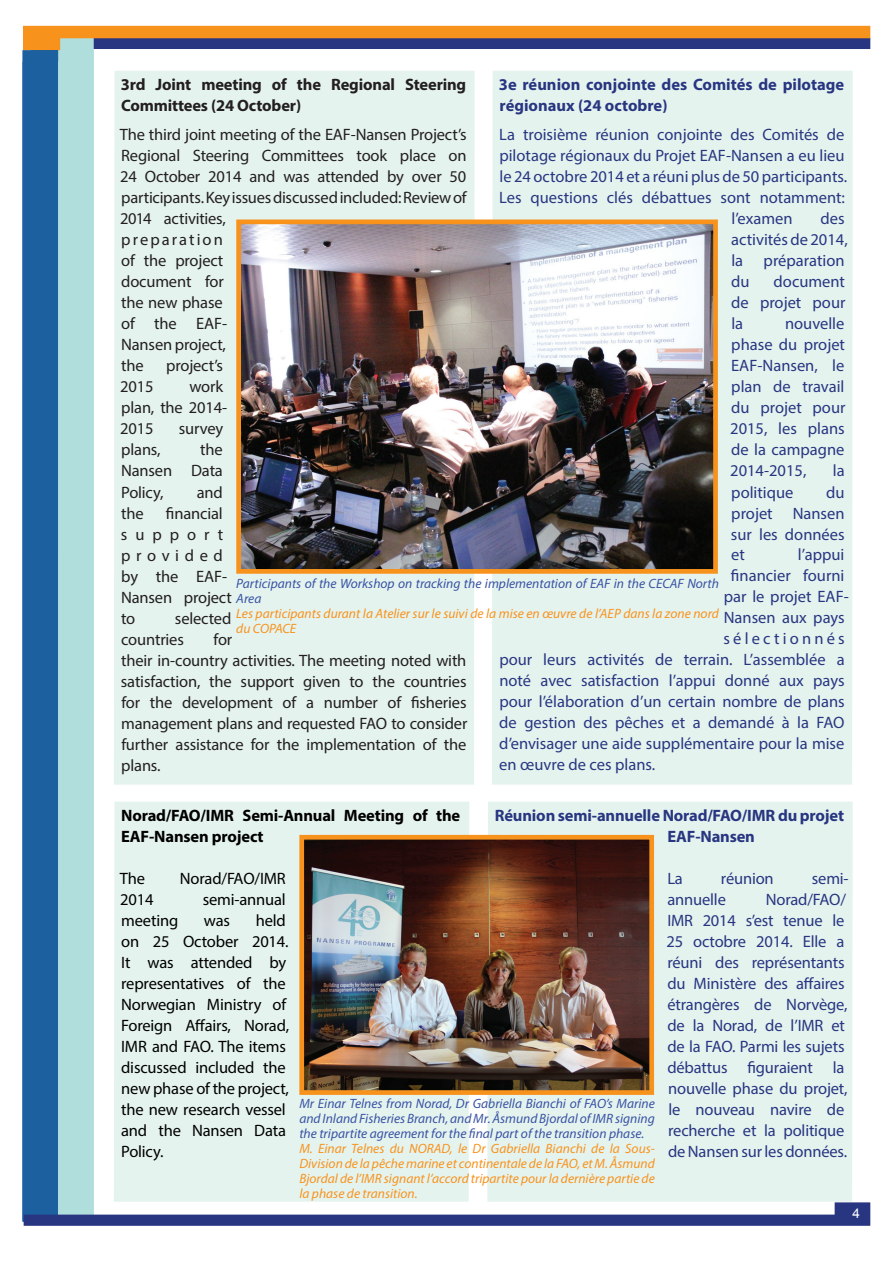
<style>
.page{position:relative;width:893px;height:1263px;background:#fff}
.page>*{position:absolute;margin:0;border:0;box-sizing:border-box;transform-origin:0 0}
.t1{font:16.5px/21px "Myriad Pro";color:#283681;text-align:justify}
.t2{font:16.5px/21px "Myriad Pro";letter-spacing:-.01em;color:#231f20}
.t3{font:16.5px/21px "Myriad Pro";letter-spacing:-.01em;color:#000}
.t4{font:700 16.5px/21px "Myriad Pro";letter-spacing:-.01em;color:#283681}
.t5{font:700 16.5px/21px "Myriad Pro";letter-spacing:-.01em;color:#231f20}
.t6{font:700 16.5px/21px "Myriad Pro";letter-spacing:-.01em;color:#000}
.t7{font:16.5px "Myriad Pro";letter-spacing:.195em;color:#283681}
.t8{font:italic 13.5px/15px "Myriad Pro";color:#f7931d}
.t9{font:italic 13.5px/15px "Myriad Pro";color:#3853a3}
.t10{font:13.5px "Arial";color:#fff}
</style>
<div class="page">
<div style="left:58px;top:34px;width:36px;height:1182px;background:#afdedd"></div>
<svg style="left:23px;top:25px;width:848px;height:36px"></svg>
<div style="left:22px;top:50px;width:36px;height:1172px;background:#1d60a0"></div>
<svg style="left:24px;top:1202px;width:846px;height:24px"></svg>
<div style="left:114px;top:71px;width:361px;height:713px;background:#e5f3ef"></div>
<div style="left:492px;top:71px;width:361px;height:713px;background:#e5f3ef"></div>
<div style="left:487px;top:801px;width:366px;height:401px;background:#e5f3ef"></div>
<div style="left:114px;top:801px;width:355px;height:401px;background:#e5f3ef"></div>
<img style="left:242px;top:225px;width:470px;height:343px">
<div style="left:236px;top:219px;width:482px;height:355px;border:5px solid #f7931d"></div>
<img style="left:305px;top:841px;width:343px;height:248px">
<div style="left:299px;top:835px;width:355px;height:260px;border:5px solid #f7931d"></div>
<p class="t5" style="left:121px;top:73px;width:347px">3rd Joint meeting of the Regional Steering<br>Committees (24 October)</p>
<p class="t2" style="left:120px;top:124px;width:348px">The third joint meeting of the EAF-Nansen Project’s<br>Regional Steering Committees took place on<br>24 October 2014 and was attended by over 50 participants. Key issues discussed included: Review of<br>2014 activities,<br>preparation<br>of the project<br>document for<br>the new phase<br>of the EAF-<br>Nansen project,<br>the</p>
<p class="t4" style="left:499px;top:73px;width:347px">3e réunion conjointe des Comités de pilotage régionaux (24 octobre)</p>
<p class="t1" style="left:499px;top:124px;width:347px">La troisième réunion conjointe des Comités de</p>
<p class="t1" style="left:499px;top:145px;width:347px">pilotage régionaux du Projet EAF-Nansen a eu lieu</p>
<p class="t1" style="left:499px;top:166px;width:349px">le 24 octobre 2014 et a réuni plus de 50 participants.</p>
<p class="t1" style="left:499px;top:187px;width:347px">Les questions clés débattues sont notamment:</p>
<p class="t1" style="left:731px;top:208px;width:63px">l’examen</p>
<p class="t1" style="left:731px;top:208px;width:118px;text-align:left;text-indent:89px">des activités de 2014, la préparation du</p>
<p class="t1" style="left:731px;top:271px;width:116px;text-indent:42px">document de projet pour la</p>
<p class="t1" style="left:730px;top:313px;width:117px;text-indent:55px">nouvelle phase du projet EAF-Nansen, le plan de travail du projet pour 2015, les plans de la campagne 2014-2015,</p>
<p class="t2" style="left:166px;top:355px;width:58px">project’s</p>
<p class="t2" style="left:120px;top:376px;width:108px;text-indent:69px">work plan, the 2014-<br>2015</p>
<p class="t2" style="left:120px;top:376px;width:35px">2015</p>
<p class="t2" style="left:179px;top:418px;width:46px">survey</p>
<p class="t2" style="left:121px;top:439px;width:103px;text-align:justify;text-indent:79px">the Nansen Data Policy,</p>
<p class="t2" style="left:121px;top:439px;width:41px">plans,</p>
<p class="t1" style="left:833px;top:460px;width:13px">la</p>
<p class="t2" style="left:197px;top:481px;width:28px">and</p>
<p class="t1" style="left:731px;top:481px;width:115px;text-indent:95px">du projet Nansen sur les données et</p>
<p class="t1" style="left:731px;top:481px;width:64px">politique</p>
<p class="t2" style="left:121px;top:502px;width:112px;text-indent:45px">financial support provided by the EAF-<br>Nansen project to</p>
<p class="t2" style="left:121px;top:502px;width:24px">the</p>
<p class="t1" style="left:798px;top:544px;width:48px">l’appui</p>
<p class="t1" style="left:731px;top:565px;width:115px">financier fourni</p>
<p class="t1" style="left:724px;top:586px;width:126px">par le projet EAF-</p>
<p class="t1" style="left:724px;top:607px;width:122px">Nansen aux pays</p>
<p class="t7" style="left:723px;top:629px;width:123px">sélectionnés</p>
<p class="t1" style="left:499px;top:649px;width:347px">pour leurs activités de terrain. L’assemblée a</p>
<p class="t1" style="left:499px;top:670px;width:347px">noté avec satisfaction l’appui donné aux pays</p>
<p class="t1" style="left:499px;top:691px;width:347px">pour l’élaboration d’un certain nombre de plans</p>
<p class="t1" style="left:499px;top:712px;width:347px">de gestion des pêches et a demandé à la FAO</p>
<p class="t1" style="left:499px;top:733px;width:347px">d’envisager une aide supplémentaire pour la mise</p>
<p class="t1" style="left:499px;top:754px;width:158px">en œuvre de ces plans.</p>
<p class="t4" style="left:667px;top:804px;width:178px;text-indent:-173px">Réunion semi-annuelle Norad/FAO/IMR du projet<br>EAF-Nansen</p>
<p class="t1" style="left:667px;top:867px;width:17px">La</p>
<p class="t1" style="left:721px;top:867px;width:54px">réunion</p>
<p class="t1" style="left:812px;top:867px;width:38px">semi-</p>
<p class="t1" style="left:667px;top:888px;width:60px">annuelle</p>
<p class="t9" style="left:236px;top:575px;width:484px">Participants of the Workshop on tracking the implementation of EAF in the CECAF North<br>Area</p>
<p class="t8" style="left:236px;top:605px;width:484px">Les participants durant la Atelier sur le suivi de la mise en œuvre de l’AEP dans la zone nord du COPACE</p>
<p class="t2" style="left:121px;top:607px;width:112px;text-indent:54px">selected countries</p>
<p class="t2" style="left:121px;top:628px;width:348px;text-indent:93px">for<br>their in-country activities. The meeting noted with satisfaction, the support given to the countries for the development of a number of fisheries management plans and requested FAO to consider further assistance for the implementation of the plans.</p>
<p class="t6" style="left:121px;top:804px;width:340px">Norad/FAO/IMR Semi-Annual Meeting of the<br>EAF-Nansen project</p>
<p class="t3" style="left:120px;top:867px;width:27px">The</p>
<p class="t3" style="left:180px;top:867px;width:107px">Norad/FAO/IMR</p>
<p class="t3" style="left:120px;top:888px;width:35px">2014</p>
<p class="t3" style="left:203px;top:888px;width:85px">semi-annual</p>
<p class="t3" style="left:121px;top:909px;width:59px">meeting</p>
<p class="t3" style="left:204px;top:909px;width:28px">was</p>
<p class="t1" style="left:666px;top:888px;width:183px;text-align:left;text-indent:99px">Norad/FAO/<br>IMR 2014 s’est tenue le<br>25 octobre 2014. Elle a réuni des représentants du Ministère des affaires étrangères de Norvège, de la Norad, de l’IMR et de la FAO. Parmi les sujets débattus figuraient la nouvelle phase du projet, le nouveau navire de recherche et la politique de Nansen sur les données.</p>
<p class="t3" style="left:121px;top:909px;width:170px;text-indent:135px">held on 25 October 2014.<br>It was attended by representatives of the<br>Norwegian Ministry of<br>Foreign Affairs, Norad,<br>IMR and FAO. The items discussed included the new phase of the project, the new research vessel and the Nansen Data<br>Policy.</p>
<p class="t9" style="left:299px;top:1095px;width:357px;text-align:justify">Mr Einar Telnes from Norad, Dr Gabriella Bianchi of FAO’s Marine and Inland Fisheries Branch, and Mr. Åsmund Bjordal of IMR signing the tripartite agreement for the final part of the transition phase.</p>
<p class="t8" style="left:299px;top:1140px;width:357px;text-align:justify">M. Einar Telnes du NORAD, le Dr Gabriella Bianchi de la Sous-Division de la pêche marine et continentale de la FAO, et M. Åsmund Bjordal de l’IMR signant l’accord tripartite pour la dernière partie de la phase de transition.</p>
<p class="t10" style="left:840px;top:1207px;width:22px">4 4</p>
</div>
